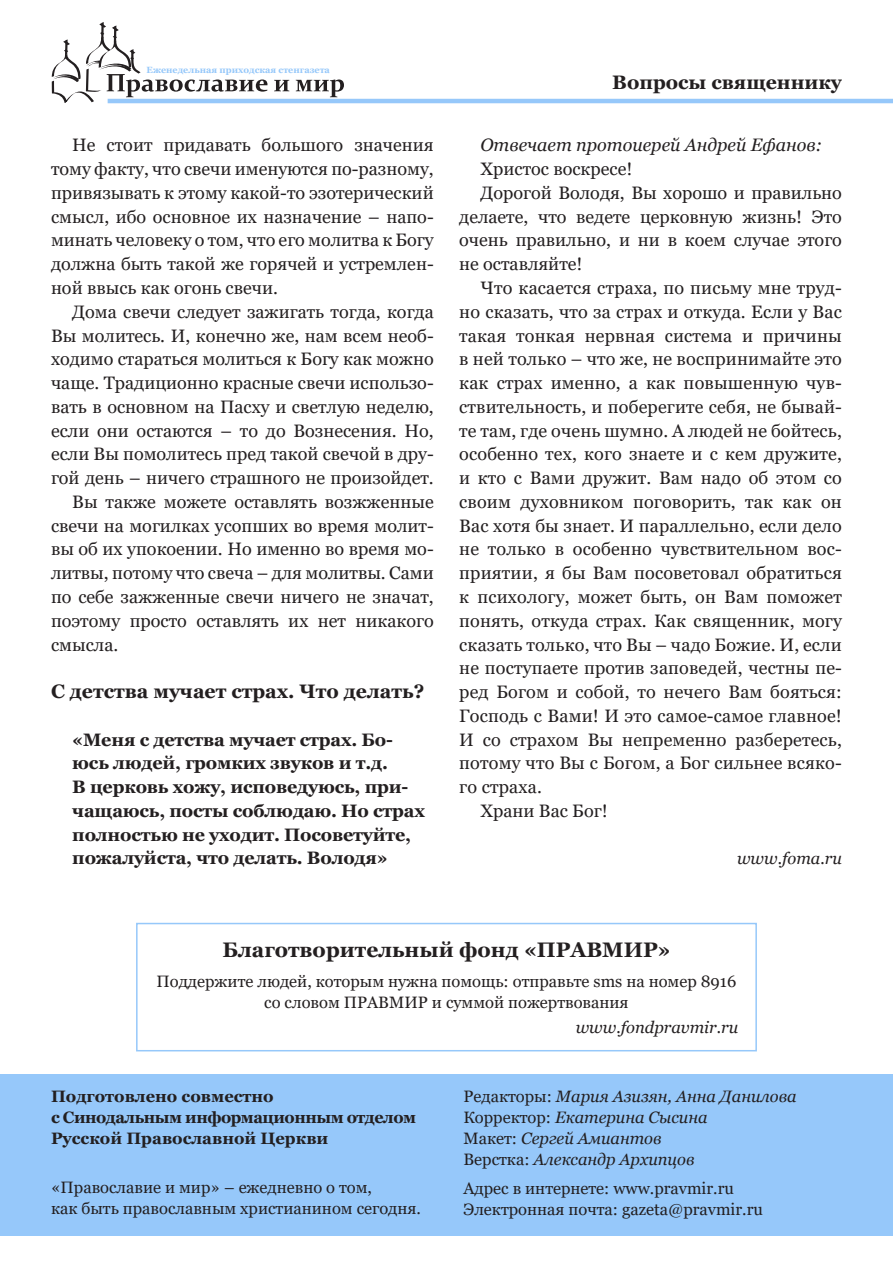
<style>
.page{position:relative;width:893px;height:1263px;background:#fff}
.page>*{position:absolute;margin:0;border:0;box-sizing:border-box;transform-origin:0 0}
.t1{font:700 21px "Georgia";color:#231f20}
.Podzagolovok{font:700 19.5px "Georgia";color:#231f20}
.kolontitul{font:700 19.5px "Georgia";color:#231f20}
.Text{font:18px/23.7px "Georgia";color:#231f20;text-align:justify}
.text_vopros{font:700 18px/23.7px "Georgia";letter-spacing:-.01em;color:#231f20}
.text_otvechaet{font:italic 18px "Georgia";color:#231f20}
.t2{font:16.5px/21px "Georgia";color:#231f20}
.Bibliography{font:italic 16.5px/21px "Georgia";color:#231f20}
.t3{font:700 16.5px/21px "Georgia";color:#231f20}
.t4{font:700 9px "Georgia";color:#96c8fa}
.s1{font-style:normal}
</style>
<div class="page">
<div style="left:0;top:1074px;width:893px;height:162px;background:#96c8fa"></div>
<svg style="left:52px;top:22px;width:215px;height:81px"></svg>
<svg style="left:274px;top:80px;width:15px;height:11px"></svg>
<svg style="left:296px;top:79px;width:48px;height:18px"></svg>
<hr style="left:108px;top:99px;width:785px;height:4px;background:#96c8fa">
<div style="left:136px;top:923px;width:621px;height:128px;border:2px solid #96c8fa"></div>
<p class="t4" style="left:147px;top:64px;width:185px">Еженедельная приходская стенгазета</p>
<p class="Text" style="left:51px;top:134px;width:384px;text-indent:21px">Не стоит придавать большого значения тому факту, что свечи именуются по-разному, привязывать к этому какой-то эзотерический смысл, ибо основное их назначение – напо&shy;минать человеку о том, что его молитва к Богу должна быть такой же горячей и устремлен&shy;ной ввысь как огонь свечи.</p>
<p class="Text" style="left:51px;top:300px;width:384px;text-indent:21px">Дома свечи следует зажигать тогда, когда Вы молитесь. И, конечно же, нам всем необ&shy;ходимо стараться молиться к Богу как можно чаще. Традиционно красные свечи использо&shy;вать в основном на Пасху и светлую неделю, если они остаются – то до Вознесения. Но, если Вы помолитесь пред такой свечой в дру&shy;гой день – ничего страшного не произойдет.</p>
<p class="Text" style="left:51px;top:490px;width:384px;text-indent:21px">Вы также можете оставлять возжженные свечи на могилках усопших во время молит&shy;вы об их упокоении. Но именно во время мо&shy;литвы, потому что свеча – для молитвы. Сами по себе зажженные свечи ничего не значат, поэтому просто оставлять их нет никакого смысла.</p>
<p class="Podzagolovok" style="left:51px;top:679px;width:375px">С детства мучает страх. Что делать?</p>
<p class="text_vopros" style="left:72px;top:728px;width:354px">«Меня с детства мучает страх. Бо&shy;юсь людей, громких звуков и т.д.<br>В церковь хожу, исповедуюсь, при&shy;чащаюсь, посты соблюдаю. Но страх полностью не уходит. Посоветуйте, пожалуйста, что делать. Володя»</p>
<p class="kolontitul" style="left:612px;top:69px;width:231px">Вопросы священнику</p>
<p class="text_otvechaet" style="left:480px;top:134px;width:344px">Отвечает протоиерей Андрей Ефанов:</p>
<p class="Text" style="left:480px;top:157px;width:153px">Христос воскресе!</p>
<p class="Text" style="left:459px;top:181px;width:384px;text-indent:21px">Дорогой Володя, Вы хорошо и правильно делаете, что ведете церковную жизнь! Это очень правильно, и ни в коем случае этого не оставляйте!</p>
<p class="Text" style="left:459px;top:276px;width:384px;text-indent:21px">Что касается страха, по письму мне труд&shy;но сказать, что за страх и откуда. Если у Вас такая тонкая нервная система и причины в ней только – что же, не воспринимайте это как страх именно, а как повышенную чув&shy;ствительность, и поберегите себя, не бывай&shy;те там, где очень шумно. А людей не бойтесь, особенно тех, кого знаете и с кем дружите, и кто с Вами дружит. Вам надо об этом со своим духовником поговорить, так как он Вас хотя бы знает. И параллельно, если дело не только в особенно чувствительном вос&shy;приятии, я бы Вам посоветовал обратиться к психологу, может быть, он Вам поможет понять, откуда страх. Как священник, могу сказать только, что Вы – чадо Божие. И, если не поступаете против заповедей, честны пе&shy;ред Богом и собой, то нечего Вам бояться:<br>Господь с Вами! И это самое-самое главное!<br>И со страхом Вы непременно разберетесь, потому что Вы с Богом, а Бог сильнее всяко&shy;го страха.</p>
<p class="Text" style="left:480px;top:799px;width:129px">Храни Вас Бог!</p>
<p class="Bibliography" style="left:737px;top:848px;width:106px">www.foma.ru</p>
<p class="t1" style="left:222px;top:936px;width:450px">Благотворительный фонд «ПРАВМИР»</p>
<p class="t2" style="left:157px;top:971px;width:581px;text-align:center">Поддержите людей, которым нужна помощь: отправьте sms на номер 8916 со словом ПРАВМИР и суммой пожертвования</p>
<p class="Bibliography" style="left:576px;top:1017px;width:164px">www.fondpravmir.ru</p>
<p class="t3" style="left:51px;top:1085px;width:367px">Подготовлено совместно<br>с Синодальным информационным отделом<br>Русской Православной Церкви</p>
<p class="t2" style="left:51px;top:1177px;width:372px">«Православие и мир» – ежедневно о том,<br>как быть православным христианином сегодня.</p>
<p class="Bibliography" style="left:463px;top:1086px;width:335px"><span class="s1">Редакторы:</span> Мария Азизян, Анна Данилова<br><span class="s1">Корректор:</span> Екатерина Сысина<br><span class="s1">Макет:</span> Сергей Амиантов<br><span class="s1">Верстка:</span> Александр Архипцов</p>
<p class="t2" style="left:463px;top:1178px;width:301px">Адрес в интернете: www.pravmir.ru<br>Электронная почта: gazeta@pravmir.ru</p>
</div>
